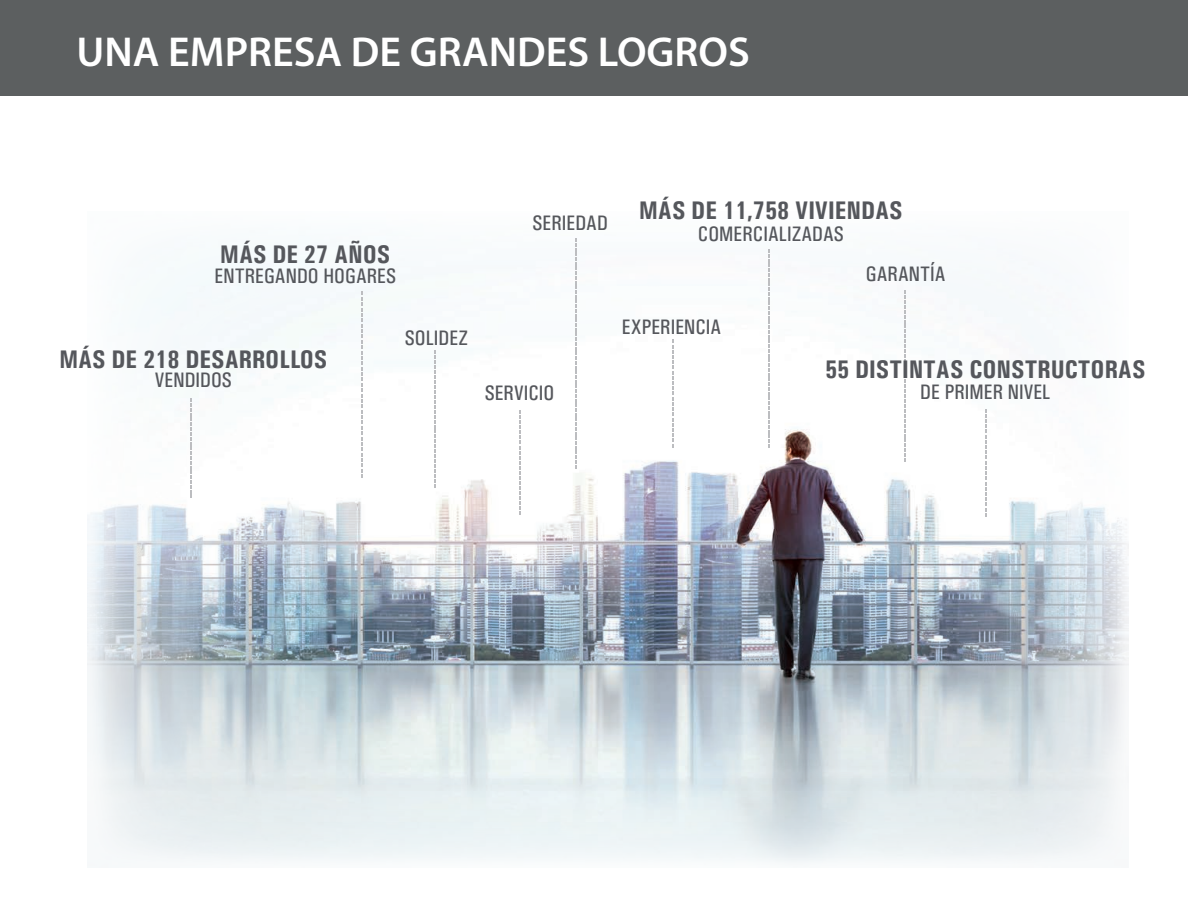
<style>
.page{position:relative;width:1188px;height:918px;background:#fff}
.page>*{position:absolute;margin:0;border:0;box-sizing:border-box;transform-origin:0 0}
.t1{font:600 42px "Myriad Pro";color:#fff}
.t2{font:700 condensed 25.5px "Univers";color:#55575c}
.t3{font:21px "Univers Condensed";color:#55575c}
</style>
<div class="page">
<div style="left:0;top:0;width:1188px;height:96px;background:#5c5f60"></div>
<img style="left:87px;top:238px;width:1042px;height:625px">
<svg style="left:191px;top:399px;width:1px;height:99px"></svg>
<svg style="left:362px;top:292px;width:1px;height:186px"></svg>
<svg style="left:435px;top:351px;width:1px;height:137px"></svg>
<svg style="left:520px;top:410px;width:1px;height:105px"></svg>
<svg style="left:576px;top:239px;width:1px;height:229px"></svg>
<svg style="left:672px;top:340px;width:1px;height:107px"></svg>
<svg style="left:986px;top:409px;width:1px;height:108px"></svg>
<svg style="left:905px;top:290px;width:1px;height:172px"></svg>
<svg style="left:769px;top:250px;width:1px;height:198px"></svg>
<h1 class="t1" style="left:77px;top:25px;width:675px">UNA EMPRESA DE GRANDES LOGROS</h1>
<p class="t2" style="left:220px;top:239px;width:172px">MÁS DE 27 AÑOS</p>
<p class="t3" style="left:215px;top:264px;width:183px">ENTREGANDO HOGARES</p>
<p class="t2" style="left:59px;top:343px;width:270px">MÁS DE 218 DESARROLLOS</p>
<p class="t3" style="left:155px;top:368px;width:79px">VENDIDOS</p>
<p class="t3" style="left:405px;top:325px;width:65px">SOLIDEZ</p>
<p class="t3" style="left:532px;top:210px;width:77px">SERIEDAD</p>
<p class="t3" style="left:485px;top:381px;width:71px">SERVICIO</p>
<p class="t2" style="left:639px;top:195px;width:265px">MÁS DE 11,758 VIVIENDAS</p>
<p class="t3" style="left:698px;top:222px;width:148px">COMERCIALIZADAS</p>
<p class="t3" style="left:622px;top:314px;width:101px">EXPERIENCIA</p>
<p class="t3" style="left:866px;top:261px;width:81px">GARANTÍA</p>
<p class="t2" style="left:825px;top:353px;width:322px">55 DISTINTAS CONSTRUCTORAS</p>
<p class="t3" style="left:920px;top:379px;width:132px">DE PRIMER NIVEL</p>
</div>
